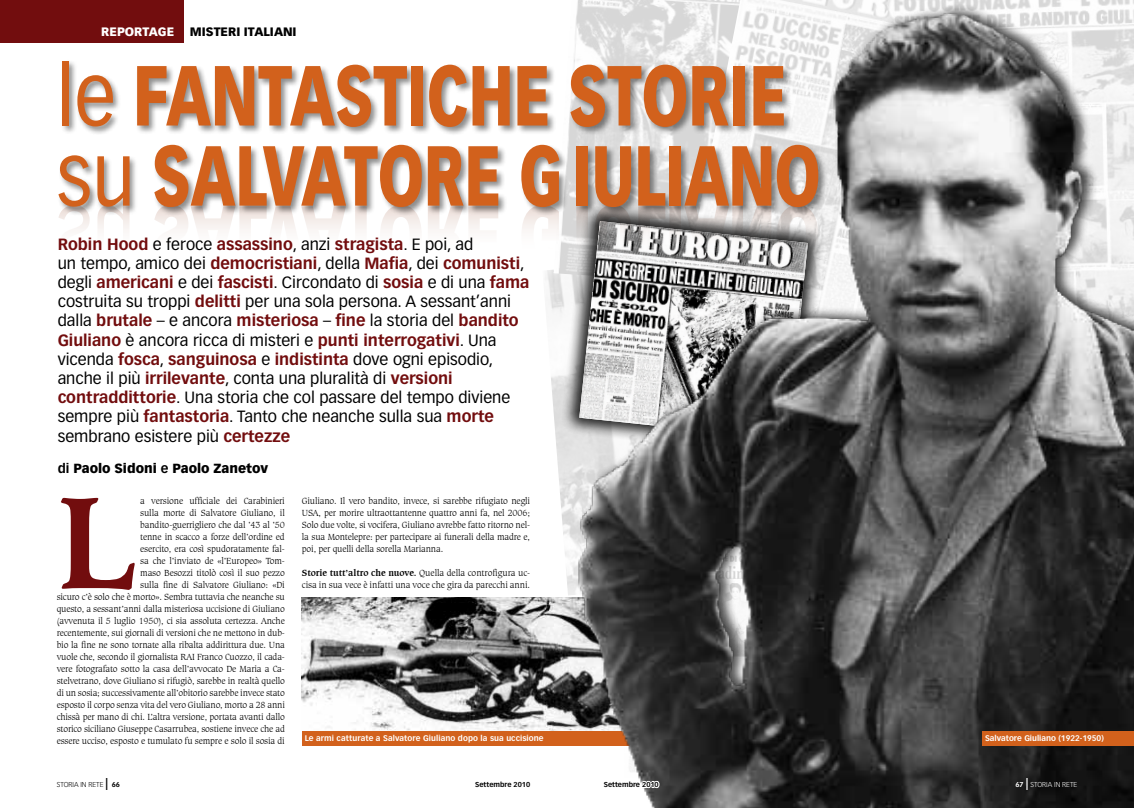
<style>
.page{position:relative;width:1134px;height:808px;background:#fff}
.page>*{position:absolute;margin:0;border:0;box-sizing:border-box;transform-origin:0 0}
.t1{font:700 138.2px "Caxton BT";color:#720d0e}
.t2{font:900 83.5px/80.1px "Vectora LT Std";color:#d2611c;scale:.71 1}
.t3{font:16px/19.2px "Vectora LT Std";color:#000}
.t4{font:900 13px "Vectora LT Std";color:#000}
.t5{font:900 12px "Vectora LT Std";letter-spacing:.095em;color:#000}
.t6{font:900 12px "Vectora LT Std";color:#fff}
.t7{font:300 9.5px/12px "Caxton BT";letter-spacing:-.02em;color:#000;text-align:right}
.t8{font:700 8px "Vectora LT Std";letter-spacing:.01em;color:#fff}
.t9{font:700 7px "Vectora LT Std";color:#000}
.t10{font:300 7px "Vectora LT Std";color:#000}
.t11{font:300 7px "Vectora LT Std";color:#fff}
.s1{font-weight:400}
.s2{font-weight:700;color:#720d0e}
.s3{font-weight:700}
.s4{font-weight:700;font-size:12px}
</style>
<div class="page">
<img style="left:302px;top:597px;width:246px;height:134px">
<div style="left:302px;top:731px;width:330px;height:14px;background:#d2611c"></div>
<div style="left:0;top:0;width:183px;height:43px;background:#720d0e"></div>
<img style="left:548px;top:0;width:586px;height:808px">
<div style="left:982px;top:731px;width:152px;height:14px;background:#d2611c"></div>
<svg style="left:59px;top:217px;width:759px;height:50px"></svg>
<div style="left:57px;top:59px;width:770px;height:158px;background:#000;opacity:.45"></div>
<svg style="left:602px;top:779px;width:58px;height:10px"></svg>
<p class="t6" style="left:101px;top:24px;width:75px">Reportage</p>
<p class="t5" style="left:190px;top:24px;width:108px">Misteri italiani</p>
<h2 class="t2" style="left:57px;top:55px;width:207px"><span class="s1">le</span> FANTASTI</h2>
<h2 class="t2" style="left:57px;top:55px;width:984px;text-indent:370px">CHE STORIE <span class="s1">su</span>SALVATORE GIULIANO</h2>
<p class="t3" style="left:58px;top:234px;width:473px"><span class="s2">Robin Hood</span> e feroce <span class="s2">assassino</span>, anzi <span class="s2">stragista</span>. E poi, ad<br>un tempo, amico dei <span class="s2">democristiani</span>, della <span class="s2">Mafia</span>, dei <span class="s2">comunisti</span>, degli <span class="s2">americani</span> e dei <span class="s2">fascisti</span>. Circondato di <span class="s2">sosia</span> e di una <span class="s2">fama </span>costruita su troppi <span class="s2">delitti</span> per una sola persona. A sessant’anni dalla <span class="s2">brutale</span> – e ancora <span class="s2">misteriosa</span> – <span class="s2">fine</span> la storia del <span class="s2">bandito Giuliano</span> è ancora ricca di misteri e <span class="s2">punti interrogativi</span>. Una vicenda <span class="s2">fosca</span>, <span class="s2">sanguinosa</span> e <span class="s2">indistinta</span> dove ogni episodio, anche il più <span class="s2">irrilevante</span>, conta una pluralità di <span class="s2">versioni contraddittorie</span>. Una storia che col passare del tempo diviene sempre più <span class="s2">fantastoria</span>. Tanto che neanche sulla sua <span class="s2">morte </span>sembrano esistere più <span class="s2">certezze</span></p>
<h3 class="t4" style="left:58px;top:460px;width:212px"><span class="s3">di</span> Paolo Sidoni <span class="s3">e</span> Paolo Zanetov</h3>
<h1 class="t1" style="left:57px;top:455px;width:81px">L</h1>
<p class="t7" style="left:57px;top:495px;width:230px">a versione ufficiale dei Carabinieri<br>sulla morte di Salvatore Giuliano, il<br>bandito-guerrigliero che dal ’43 al ’50<br>tenne in scacco a forze dell’ordine ed<br>esercito, era così spudoratamente fal-<br>sa che l’inviato de «l’Europeo» Tom-<br>maso Besozzi titolò così il suo pezzo<br>sulla fine di Salvatore Giuliano: «Di<br>sicuro c’è solo che è morto». Sembra tuttavia che neanche su questo, a sessant’anni dalla misteriosa uccisione di Giuliano (avvenuta il 5 luglio 1950), ci sia assoluta certezza. Anche recentemente, sui giornali di versioni che ne mettono in dub&shy;bio la fine ne sono tornate alla ribalta addirittura due. Una vuole che, secondo il giornalista RAI Franco Cuozzo, il cada&shy;vere fotografato sotto la casa dell’avvocato De Maria a Ca&shy;stelvetrano, dove Giuliano si rifugiò, sarebbe in realtà quello di un sosia; successivamente all’obitorio sarebbe invece stato esposto il corpo senza vita del vero Giuliano, morto a 28 anni chissà per mano di chi. L’altra versione, portata avanti dallo storico siciliano Giuseppe Casarrubea, sostiene invece che ad essere ucciso, esposto e tumulato fu sempre e solo il sosia di</p>
<p class="t7" style="left:302px;top:495px;width:230px;text-align:justify">Giuliano. Il vero bandito, invece, si sarebbe rifugiato negli USA, per morire ultraottantenne quattro anni fa, nel 2006; Solo due volte, si vocifera, Giuliano avrebbe fatto ritorno nel&shy;la sua Montelepre: per partecipare ai funerali della madre e, poi, per quelli della sorella Marianna.</p>
<p class="t7" style="left:302px;top:567px;width:230px;text-align:left"><span class="s3">Storie tutt’altro che nuove.</span> Quella della controfigura uc&shy;cisa in sua vece è infatti una voce che gira da parecchi anni.</p>
<p class="t8" style="left:305px;top:733px;width:240px">Le armi catturate a Salvatore Giuliano dopo la sua uccisione</p>
<p class="t8" style="left:985px;top:733px;width:120px">Salvatore Giuliano (1922-1950)</p>
<p class="t10" style="left:57px;top:780px;width:65px">STORIA IN RETE <span class="s4">|</span> <span class="s3">66</span></p>
<p class="t9" style="left:475px;top:780px;width:56px">Settembre 2010</p>
<p class="t9" style="left:604px;top:780px;width:56px">Settembre 2010</p>
<p class="t11" style="left:1015px;top:780px;width:63px"><span class="s3">67</span> <span class="s4">|</span> STORIA IN RETE</p>
</div>
